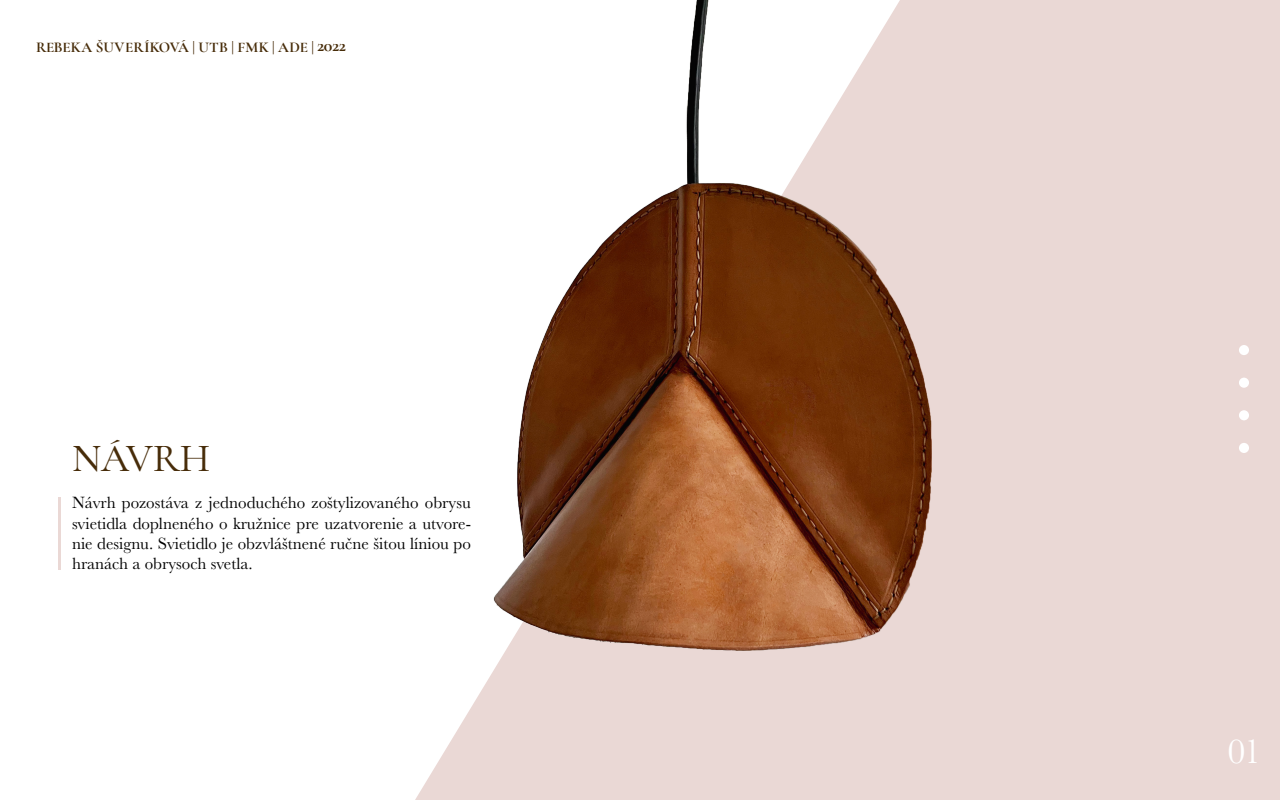
<style>
.page{position:relative;width:1280px;height:800px;background:#fff}
.page>*{position:absolute;margin:0;border:0;box-sizing:border-box;transform-origin:0 0}
.t1{font:500 40px "Cormorant Garamond";color:#472c09}
.t2{font:36px "Baskerville";color:#fff}
.t3{font:700 18px "Cormorant Garamond";color:#472c09}
.t4{font:17px/20.4px "Baskerville";color:#000;text-align:justify}
.t5{font:700 15px "Cormorant Garamond";letter-spacing:.01em;color:#472c09}
</style>
<div class="page">
<div style="left:415px;top:0;width:865px;height:800px;background:#ead8d5"></div>
<img style="left:415px;top:0;width:554px;height:660px">
<div style="left:1239px;top:345px;width:10px;height:10px;background:#fff;border-radius:50%"></div>
<div style="left:1239px;top:378px;width:10px;height:10px;background:#fff;border-radius:50%"></div>
<div style="left:1239px;top:410px;width:10px;height:10px;background:#fff;border-radius:50%"></div>
<div style="left:1239px;top:443px;width:10px;height:10px;background:#fff;border-radius:50%"></div>
<hr style="left:58px;top:497px;width:3px;height:73px;background:#ead8d5">
<p class="t5" style="left:36px;top:38px;width:280px">REBEKA ŠUVERÍKOVÁ | UTB | FMK | ADE |</p>
<p class="t3" style="left:317px;top:34px;width:31px">2022</p>
<p class="t1" style="left:72px;top:434px;width:140px">NÁVRH</p>
<p class="t4" style="left:72px;top:493px;width:401px">Návrh pozostáva z jednoduchého zoštylizovaného obrysu svietidla doplneného o kružnice pre uzatvorenie a utvore&shy;nie designu. Svietidlo je obzvláštnené ručne šitou líniou po hranách a obrysoch svetla.</p>
<p class="t2" style="left:1228px;top:728px;width:35px">01</p>
</div>
